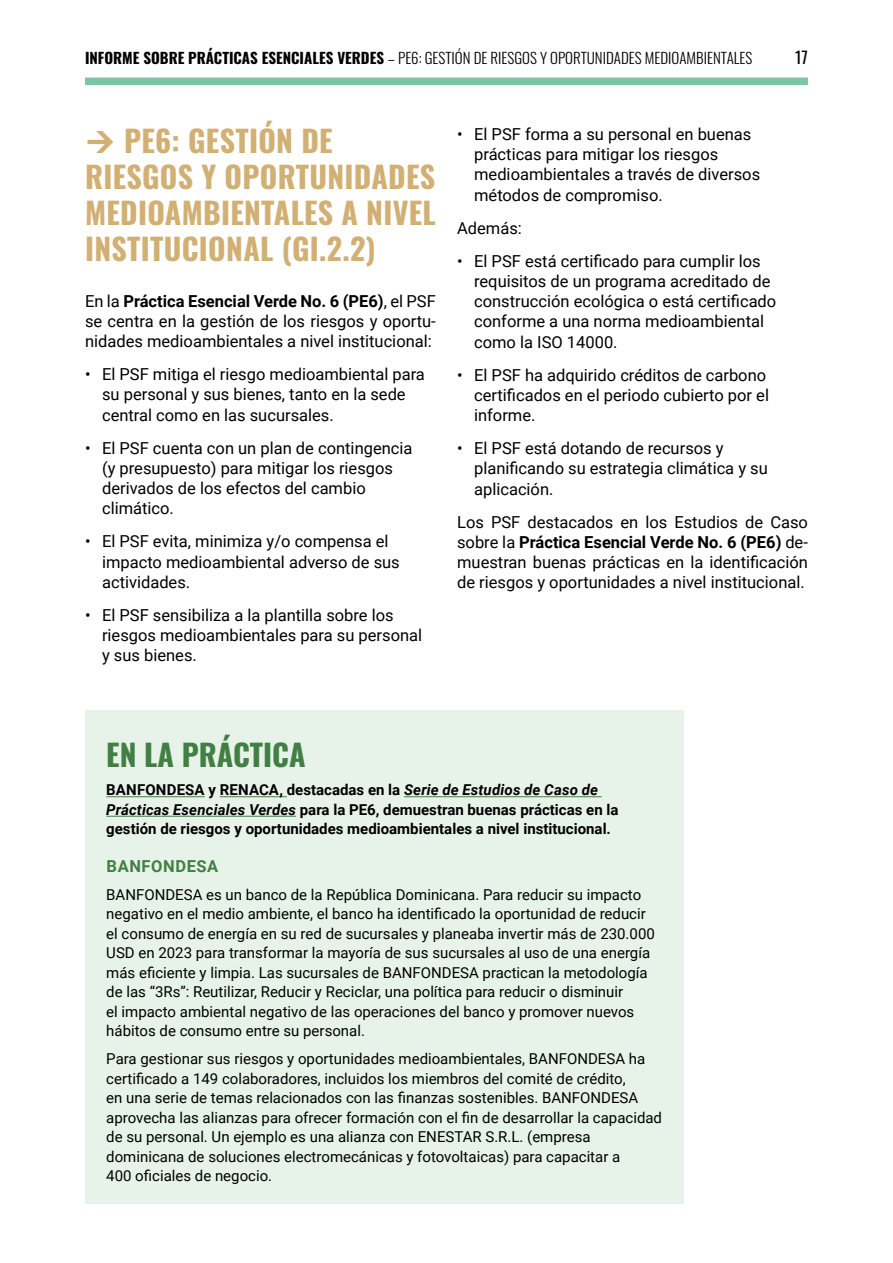
<style>
.page{position:relative;width:893px;height:1263px;background:#fff}
.page>*{position:absolute;margin:0;border:0;box-sizing:border-box;transform-origin:0 0}
.t1{font:700 30px/36px "Oswald";letter-spacing:.01em;color:#d2af73}
.t2{font:700 30px "Oswald";color:#417f44}
.t3{font:16.5px/20.2px "Roboto";color:#000}
.t4{font:700 16.5px "Roboto";letter-spacing:.035em;color:#417f44}
.t5{font:16.5px "Oswald";color:#000}
.t6{font:15px/19.5px "Roboto";color:#000}
.t7{font:700 15px/19.5px "Roboto";color:#000}
.t8{font:300 15px "Oswald";color:#000}
.s1{font-weight:700}
.s2{font-style:italic}
</style>
<div class="page">
<div style="left:85px;top:78px;width:723px;height:7px;background:#7dc4a3"></div>
<div style="left:85px;top:710px;width:599px;height:493px;background:#e7f3e8"></div>
<hr style="left:106px;top:796px;width:99px;height:1px;background:#417f44">
<hr style="left:220px;top:796px;width:67px;height:1px;background:#417f44">
<hr style="left:404px;top:796px;width:198px;height:1px;background:#417f44">
<hr style="left:106px;top:816px;width:190px;height:1px;background:#417f44">
<p class="t8" style="left:85px;top:44px;width:669px"><span class="s1">INFORME SOBRE PRÁCTICAS ESENCIALES VERDES</span> – PE6: GESTIÓN DE RIESGOS Y OPORTUNIDADES MEDIOAMBIENTALES</p>
<p class="t5" style="left:795px;top:42px;width:14px">17</p>
<h1 class="t1" style="left:85px;top:120px;width:352px;text-indent:39px">PE6: GESTIÓN DE<br>RIESGOS Y OPORTUNIDADES<br>MEDIOAMBIENTALES A NIVEL<br>INSTITUCIONAL (GI.2.2)</h1>
<p class="t3" style="left:85px;top:290px;width:352px;text-align:justify">En la <span class="s1">Práctica Esencial Verde No. 6 (PE6)</span>, el PSF se centra en la gestión de los riesgos y oportu&shy;nidades medioambientales a nivel institucional:</p>
<p class="t3" style="left:102px;top:363px;width:324px;text-indent:-17px">• El PSF mitiga el riesgo medioambiental para su personal y sus bienes, tanto en la sede central como en las sucursales.</p>
<p class="t3" style="left:102px;top:437px;width:312px;text-indent:-17px">• El PSF cuenta con un plan de contingencia (y presupuesto) para mitigar los riesgos derivados de los efectos del cambio climático.</p>
<p class="t3" style="left:102px;top:531px;width:299px;text-indent:-17px">• El PSF evita, minimiza y/o compensa el impacto medioambiental adverso de sus actividades.</p>
<p class="t3" style="left:102px;top:604px;width:322px;text-indent:-17px">• El PSF sensibiliza a la plantilla sobre los riesgos medioambientales para su personal y sus bienes.</p>
<p class="t3" style="left:474px;top:123px;width:288px;text-indent:-17px">• El PSF forma a su personal en buenas prácticas para mitigar los riesgos medioambientales a través de diversos métodos de compromiso.</p>
<p class="t3" style="left:457px;top:217px;width:66px">Además:</p>
<p class="t3" style="left:474px;top:250px;width:304px;text-indent:-17px">• El PSF está certificado para cumplir los requisitos de un programa acreditado de construcción ecológica o está certificado conforme a una norma medioambiental como la ISO 14000.</p>
<p class="t3" style="left:474px;top:364px;width:296px;text-indent:-17px">• El PSF ha adquirido créditos de carbono certificados en el periodo cubierto por el informe.</p>
<p class="t3" style="left:474px;top:437px;width:295px;text-indent:-17px">• El PSF está dotando de recursos y planificando su estrategia climática y su aplicación.</p>
<p class="t3" style="left:457px;top:511px;width:352px;text-align:justify">Los PSF destacados en los Estudios de Caso sobre la <span class="s1">Práctica Esencial Verde No. 6 (PE6)</span> de&shy;muestran buenas prácticas en la identificación de riesgos y oportunidades a nivel institucional.</p>
<h1 class="t2" style="left:106px;top:728px;width:201px">EN LA PRÁCTICA</h1>
<p class="t7" style="left:106px;top:779px;width:514px">BANFONDESA y RENACA, destacadas en la <span class="s2">Serie de Estudios de Caso de<br>Prácticas Esenciales Verdes</span> para la PE6, demuestran buenas prácticas en la gestión de riesgos y oportunidades medioambientales a nivel institucional.</p>
<p class="t4" style="left:107px;top:854px;width:113px">BANFONDESA</p>
<p class="t6" style="left:106px;top:884px;width:550px">BANFONDESA es un banco de la República Dominicana. Para reducir su impacto negativo en el medio ambiente, el banco ha identificado la oportunidad de reducir el consumo de energía en su red de sucursales y planeaba invertir más de 230.000<br>USD en 2023 para transformar la mayoría de sus sucursales al uso de una energía más eficiente y limpia. Las sucursales de BANFONDESA practican la metodología de las “3Rs”: Reutilizar, Reducir y Reciclar, una política para reducir o disminuir<br>el impacto ambiental negativo de las operaciones del banco y promover nuevos hábitos de consumo entre su personal.</p>
<p class="t6" style="left:106px;top:1048px;width:557px">Para gestionar sus riesgos y oportunidades medioambientales, BANFONDESA ha certificado a 149 colaboradores, incluidos los miembros del comité de crédito,<br>en una serie de temas relacionados con las finanzas sostenibles. BANFONDESA aprovecha las alianzas para ofrecer formación con el fin de desarrollar la capacidad de su personal. Un ejemplo es una alianza con ENESTAR S.R.L. (empresa dominicana de soluciones electromecánicas y fotovoltaicas) para capacitar a<br>400 oficiales de negocio.</p>
</div>
